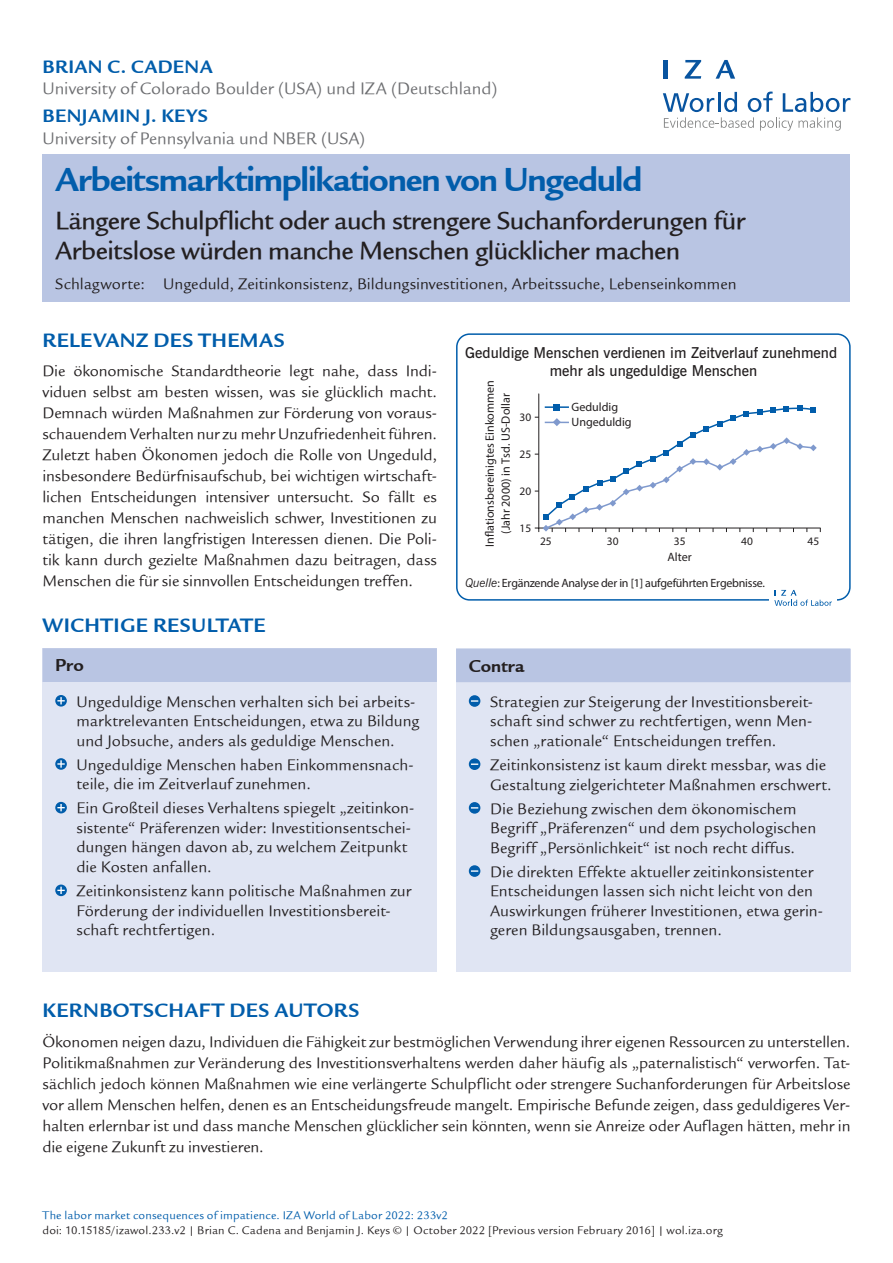
<style>
.page{position:relative;width:893px;height:1263px;background:#fff}
.page>*{position:absolute;margin:0;border:0;box-sizing:border-box;transform-origin:0 0}
.Cover__Title{font:36px "Legacy Sans ITCTT Bold";letter-spacing:-.035em;color:#015dab}
.Cover__Subtitle{font:27px/30px "Legacy Sans Md ITCTT Medium";letter-spacing:-.02em;color:#231f20}
.Cover__Header{font:21px "Legacy Sans ITCTT Bold";letter-spacing:.02em;color:#015dab}
.Cover__AuthorName{font:19.5px "Legacy Sans ITCTT Bold";letter-spacing:.02em;color:#015dab}
.Cover__Pro_Con_Heade{font:18.75px "Legacy Sans ITCTT Bold";color:#231f20}
.Cover__Affiliation{font:18px "Legacy Sans ITCTT Book";color:#6c6d70}
.Cover__Bodytext{font:16.5px/21px "Legacy Sans ITCTT Book";letter-spacing:-.005em;color:#231f20;text-align:justify}
.Cover__Pro_Con_Bulle{font:16.5px/19.5px "Legacy Sans ITCTT Book";letter-spacing:.005em;color:#231f20}
.Cover__Keywords{font:16.5px "Legacy Sans ITCTT Book";letter-spacing:.005em;color:#231f20}
.t1{font:600 15px/18px "News Gothic BT";color:#231f20;text-align:center}
.t2{font:12.15px/16.2px "News Gothic BT";color:#231f20;text-align:center}
.Cover__DOI_Informati{font:12px "Legacy Sans ITCTT Book";letter-spacing:.015em;color:#231f20}
.Cover__DOI_Title{font:12px "Legacy Sans ITCTT Book";letter-spacing:.015em;color:#015dab}
.t3{font:12px "News Gothic BT";letter-spacing:-.02em;color:#231f20}
.t4{font:11.4px "News Gothic BT";color:#231f20}
.s1{font-style:italic}
</style>
<div class="page">
<svg style="left:663px;top:92px;width:187px;height:39px"></svg>
<hr style="left:664px;top:60px;width:4px;height:19px;background:#0854a0">
<svg style="left:685px;top:60px;width:16px;height:19px"></svg>
<svg style="left:716px;top:60px;width:19px;height:19px"></svg>
<div style="left:43px;top:154px;width:807px;height:147px;background:#b9c5e3"></div>
<div style="left:43px;top:648px;width:394px;height:324px;background:#e0e5f3"></div>
<div style="left:43px;top:648px;width:394px;height:34px;background:#b9c5e3"></div>
<svg style="left:55px;top:695px;width:12px;height:12px"></svg>
<svg style="left:57px;top:697px;width:8px;height:7px"></svg>
<svg style="left:55px;top:758px;width:12px;height:12px"></svg>
<svg style="left:57px;top:760px;width:8px;height:8px"></svg>
<svg style="left:55px;top:802px;width:12px;height:11px"></svg>
<svg style="left:57px;top:804px;width:8px;height:7px"></svg>
<svg style="left:55px;top:884px;width:12px;height:12px"></svg>
<svg style="left:57px;top:887px;width:8px;height:7px"></svg>
<div style="left:456px;top:649px;width:394px;height:323px;background:#e0e5f3"></div>
<div style="left:456px;top:648px;width:394px;height:34px;background:#b9c5e3"></div>
<div style="left:469px;top:695px;width:11px;height:12px;background:#015dab;border-radius:50%"></div>
<svg style="left:471px;top:700px;width:7px;height:2px"></svg>
<div style="left:469px;top:758px;width:11px;height:12px;background:#015dab;border-radius:50%"></div>
<svg style="left:471px;top:763px;width:7px;height:2px"></svg>
<svg style="left:469px;top:802px;width:11px;height:12px"></svg>
<div style="left:469px;top:865px;width:11px;height:12px;background:#015dab;border-radius:50%"></div>
<svg style="left:471px;top:870px;width:7px;height:2px"></svg>
<div style="left:456px;top:333px;width:395px;height:268px;border:2px solid #015dab;border-radius:13px"></div>
<hr style="left:538px;top:394px;width:1px;height:134px;background:#231f20">
<div style="left:553px;top:404px;width:7px;height:6px;background:#015dab"></div>
<svg style="left:535px;top:405px;width:286px;height:127px"></svg>
<div style="left:769px;top:585px;width:68px;height:27px;background:#fff"></div>
<svg style="left:774px;top:590px;width:58px;height:16px"></svg>
<p class="Cover__AuthorName" style="left:43px;top:55px;width:172px">BRIAN C. CADENA</p>
<p class="Cover__Affiliation" style="left:43px;top:79px;width:457px">University of Colorado Boulder (USA) und IZA (Deutschland)</p>
<p class="Cover__AuthorName" style="left:43px;top:105px;width:167px">BENJAMIN J. KEYS</p>
<p class="Cover__Affiliation" style="left:43px;top:128px;width:324px">University of Pennsylvania und NBER (USA)</p>
<p class="Cover__Title" style="left:55px;top:159px;width:589px">Arbeitsmarktimplikationen von Ungeduld</p>
<p class="Cover__Subtitle" style="left:55px;top:206px;width:691px">Längere Schulpflicht oder auch strengere Suchanforderungen für<br>Arbeitslose würden manche Menschen glücklicher machen</p>
<p class="Cover__Keywords" style="left:55px;top:274px;width:683px">Schlagworte: Ungeduld, Zeitinkonsistenz, Bildungsinvestitionen, Arbeitssuche, Lebenseinkommen</p>
<p class="Cover__Header" style="left:43px;top:328px;width:244px">RELEVANZ DES THEMAS</p>
<p class="Cover__Bodytext" style="left:43px;top:361px;width:396px">Die ökonomische Standardtheorie legt nahe, dass Indi&shy;viduen selbst am besten wissen, was sie glücklich macht.<br>Demnach würden Maßnahmen zur Förderung von voraus&shy;schauendem Verhalten nur zu mehr Unzufriedenheit führen.<br>Zuletzt haben Ökonomen jedoch die Rolle von Ungeduld, insbesondere Bedürfnisaufschub, bei wichtigen wirtschaft&shy;lichen Entscheidungen intensiver untersucht. So fällt es manchen Menschen nachweislich schwer, Investitionen zu tätigen, die ihren langfristigen Interessen dienen. Die Poli&shy;tik kann durch gezielte Maßnahmen dazu beitragen, dass Menschen die für sie sinnvollen Entscheidungen treffen.</p>
<p class="Cover__Header" style="left:43px;top:613px;width:225px">WICHTIGE RESULTATE</p>
<p class="Cover__Pro_Con_Heade" style="left:55px;top:655px;width:30px">Pro</p>
<p class="Cover__Pro_Con_Bulle" style="left:77px;top:692px;width:344px">Ungeduldige Menschen verhalten sich bei arbeits&shy;marktrelevanten Entscheidungen, etwa zu Bildung und Jobsuche, anders als geduldige Menschen.</p>
<p class="Cover__Pro_Con_Bulle" style="left:77px;top:755px;width:339px">Ungeduldige Menschen haben Einkommensnach&shy;teile, die im Zeitverlauf zunehmen.</p>
<p class="Cover__Pro_Con_Bulle" style="left:77px;top:799px;width:339px">Ein Großteil dieses Verhaltens spiegelt „zeitinkon&shy;sistente“ Präferenzen wider: Investitionsentschei&shy;dungen hängen davon ab, zu welchem Zeitpunkt die Kosten anfallen.</p>
<p class="Cover__Pro_Con_Bulle" style="left:77px;top:881px;width:336px">Zeitinkonsistenz kann politische Maßnahmen zur<br>Förderung der individuellen Investitionsbereit&shy;schaft rechtfertigen.</p>
<p class="t1" style="left:465px;top:344px;width:373px">Geduldige Menschen verdienen im Zeitverlauf zunehmend mehr als ungeduldige Menschen</p>
<p class="t2" style="left:481px;top:547px;width:169px;rotate:-90deg">In ationsbereinigtes Einkommen (Jahr 2000) in Tsd. US-Dollar</p>
<p class="t4" style="left:519px;top:410px;width:13px">30</p>
<p class="t4" style="left:519px;top:447px;width:13px">25</p>
<p class="t4" style="left:519px;top:484px;width:13px">20</p>
<p class="t4" style="left:519px;top:521px;width:13px">15</p>
<p class="t2" style="left:572px;top:399px;width:62px;line-height:14.9px;text-align:left">Geduldig<br>Ungeduldig</p>
<p class="t4" style="left:540px;top:534px;width:13px">25</p>
<p class="t4" style="left:607px;top:534px;width:13px">30</p>
<p class="t4" style="left:674px;top:534px;width:13px">35</p>
<p class="t4" style="left:741px;top:534px;width:13px">40</p>
<p class="t2" style="left:667px;top:549px;width:26px">Alter</p>
<p class="t3" style="left:466px;top:575px;width:301px"><span class="s1">Quelle</span>: Ergänzende Analyse der in [1] aufgeführten Ergebnisse.</p>
<p class="t4" style="left:808px;top:534px;width:13px">45</p>
<p class="Cover__Pro_Con_Heade" style="left:469px;top:655px;width:57px">Contra</p>
<p class="Cover__Pro_Con_Bulle" style="left:490px;top:692px;width:324px;text-align:justify">Strategien zur Steigerung der Investitionsbereit&shy;schaft sind schwer zu rechtfertigen, wenn Men&shy;schen „rationale“ Entscheidungen treffen.</p>
<p class="Cover__Pro_Con_Bulle" style="left:490px;top:755px;width:343px">Zeitinkonsistenz ist kaum direkt messbar, was die<br>Gestaltung zielgerichteter Maßnahmen erschwert.</p>
<p class="Cover__Pro_Con_Bulle" style="left:490px;top:799px;width:328px">Die Beziehung zwischen dem ökonomischem<br>Begriff „Präferenzen“ und dem psychologischen<br>Begriff „Persönlichkeit“ ist noch recht diffus.</p>
<p class="Cover__Pro_Con_Bulle" style="left:490px;top:862px;width:335px">Die direkten Effekte aktueller zeitinkonsistenter Entscheidungen lassen sich nicht leicht von den Auswirkungen früherer Investitionen, etwa gerin&shy;geren Bildungsausgaben, trennen.</p>
<p class="Cover__Header" style="left:43px;top:998px;width:319px">KERNBOTSCHAFT DES AUTORS</p>
<p class="Cover__Bodytext" style="left:43px;top:1031px;width:809px">Ökonomen neigen dazu, Individuen die Fähigkeit zur bestmöglichen Verwendung ihrer eigenen Ressourcen zu unterstellen.<br>Politikmaßnahmen zur Veränderung des Investitionsverhaltens werden daher häufig als „paternalistisch“ verworfen. Tat&shy;sächlich jedoch können Maßnahmen wie eine verlängerte Schulpflicht oder strengere Suchanforderungen für Arbeitslose vor allem Menschen helfen, denen es an Entscheidungsfreude mangelt. Empirische Befunde zeigen, dass geduldigeres Ver&shy;halten erlernbar ist und dass manche Menschen glücklicher sein könnten, wenn sie Anreize oder Auflagen hätten, mehr in die eigene Zukunft zu investieren.</p>
<p class="Cover__DOI_Title" style="left:43px;top:1209px;width:407px">The labor market consequences of impatience. IZA World of Labor 2022: 233v2</p>
<p class="Cover__DOI_Informati" style="left:43px;top:1224px;width:682px">doi: 10.15185/izawol.233.v2 | Brian C. Cadena and Benjamin J. Keys © | October 2022 [Previous version February 2016] | wol.iza.org</p>
</div>
